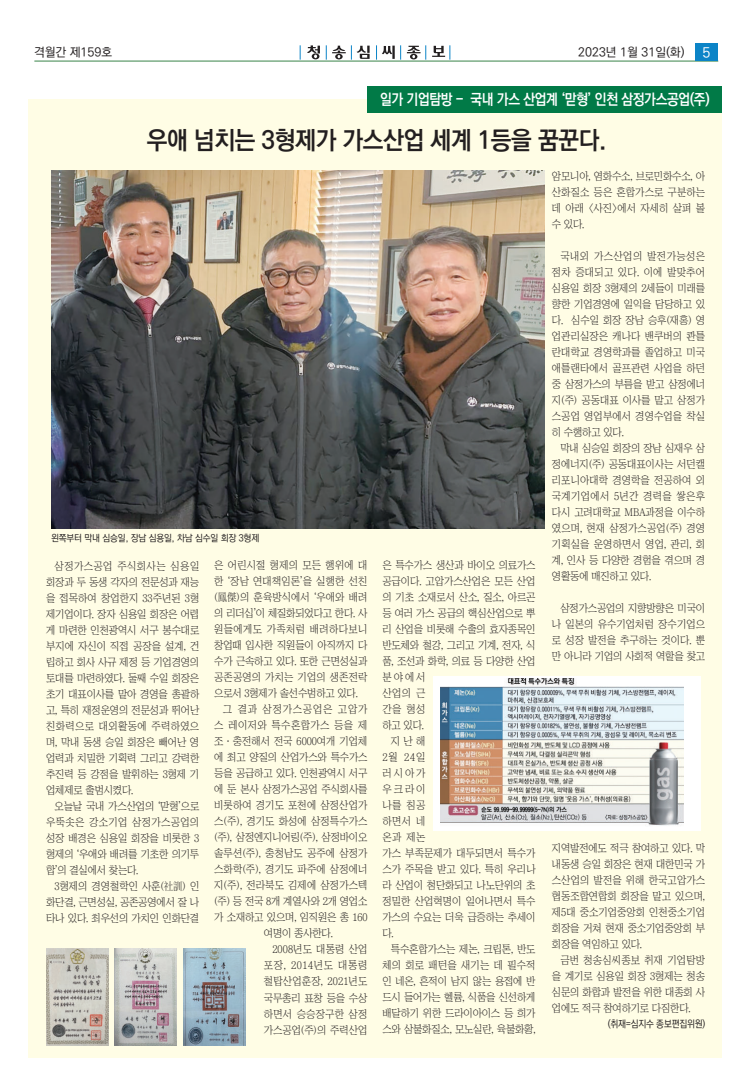
<style>
.page{position:relative;width:752px;height:1092px;background:#fff}
.page>*{position:absolute;margin:0;border:0;box-sizing:border-box;transform-origin:0 0}
.t1{font:700 25px "Ko Pub Dotum";letter-spacing:-.015em;color:#231f20;scale:.95 1}
.t2{font:700 15px "Ko Pub Dotum";letter-spacing:-.025em;color:#fff;scale:.9 1}
.t3{font:500 14px "Ko Pub Dotum";color:#fff}
.t4{font:500 12.3px "Ko Pub Dotum";color:#231f20}
.t5{font:10.8px/16px "Chosunilbo NM";letter-spacing:-.015em;color:#231f20;text-align:justify;scale:.95 1}
.t6{font:10.8px "Chosunilbo NM";letter-spacing:.005em;color:#231f20;scale:.95 1}
.t7{font:10.8px "Chosunilbo NM";letter-spacing:.01em;color:#231f20;scale:.95 1}
.t8{font:10.8px "Chosunilbo NM";letter-spacing:.015em;color:#231f20;scale:.95 1}
.t9{font:10.8px "Chosunilbo NM";letter-spacing:.03em;color:#231f20;scale:.95 1}
.t10{font:10.8px "Chosunilbo NM";letter-spacing:.035em;color:#231f20;scale:.95 1}
.t11{font:10.8px "Chosunilbo NM";letter-spacing:.07em;color:#231f20;scale:.95 1}
.t12{font:10.8px "Chosunilbo NM";letter-spacing:.055em;color:#231f20;scale:.95 1}
.t13{font:500 10px "Ko Pub Dotum";letter-spacing:-.02em;color:#231f20;scale:.9 1}
.t14{font:500 9.5px "Ko Pub Dotum";letter-spacing:-.015em;color:#231f20;scale:.95 1}
</style>
<div class="page">
<svg style="left:307px;top:45px;width:13px;height:14px"></svg>
<hr style="left:34px;top:61px;width:683px;height:1px;background:#388449">
<svg style="left:300px;top:45px;width:1px;height:15px"></svg>
<svg style="left:326px;top:45px;width:19px;height:15px"></svg>
<svg style="left:351px;top:45px;width:18px;height:15px"></svg>
<svg style="left:376px;top:45px;width:18px;height:15px"></svg>
<svg style="left:400px;top:45px;width:26px;height:15px"></svg>
<svg style="left:432px;top:45px;width:18px;height:15px"></svg>
<div style="left:694px;top:44px;width:23px;height:17px;background:#0c84c7"></div>
<div style="left:28px;top:99px;width:693px;height:958px;background:#fffde5"></div>
<div style="left:367px;top:86px;width:354px;height:27px;background:#017a47"></div>
<img style="left:51px;top:170px;width:493px;height:358px">
<div style="left:432px;top:676px;width:268px;height:154px;background:#fff"></div>
<img style="left:440px;top:678px;width:243px;height:148px">
<img style="left:114px;top:948px;width:63px;height:97px">
<img style="left:46px;top:948px;width:63px;height:97px">
<img style="left:183px;top:948px;width:63px;height:97px">
<p class="t4" style="left:34px;top:46px;width:79px">격월간 제159호</p>
<p class="t4" style="left:578px;top:46px;width:108px">2023년 1월 31일(화)</p>
<p class="t3" style="left:702px;top:45px;width:9px">5</p>
<h2 class="t2" style="left:380px;top:92px;width:367px">일가 기업탐방 - 국내 가스 산업계 ‘맏형’ 인천 삼정가스공업(주)</h2>
<h1 class="t1" style="left:147px;top:127px;width:485px">우애 넘치는 3형제가 가스산업 세계 1등을 꿈꾼다.</h1>
<p class="t14" style="left:51px;top:533px;width:220px">왼쪽부터 막내 심승일, 장남 심용일, 차남 심수일 회장 3형제</p>
<p class="t5" style="left:46px;top:557px;width:163px;text-indent:9px">삼정가스공업 주식회사는 심용일 회장과 두 동생 각자의 전문성과 재능 을 접목하여 창업한지 33주년된 3형 제기업이다. 장자 심용일 회장은 어렵 게 마련한 인천광역시 서구 봉수대로 부지에 자신이 직접 공장을 설계, 건 립하고 회사 사규 제정 등 기업경영의 토대를 마련하였다. 둘째 수일 회장은 초기 대표이사를 맡아 경영을 총괄하 고, 특히 재정운영의 전문성과 뛰어난 친화력으로 대외활동에 주력하였으 며, 막내 동생 승일 회장은 빼어난 영 업력과 치밀한 기획력 그리고 강력한 추진력 등 강점을 발휘하는 3형제 기 업체제로 출범시켰다.</p>
<p class="t5" style="left:46px;top:797px;width:163px;text-indent:9px">오늘날 국내 가스산업의 ‘맏형’으로 우뚝솟은 강소기업 삼정가스공업의 성장 배경은 심용일 회장을 비롯한 3 형제의 ‘우애와 배려를 기초한 의기투 합’의 결실에서 찾는다.</p>
<p class="t5" style="left:46px;top:877px;width:163px;text-indent:9px">3형제의 경영철학인 사훈(社訓) 인 화단결, 근면성실, 공존공영에서 잘 나 타나 있다. 최우선의 가치인 인화단결</p>
<p class="t7" style="left:214px;top:560px;width:163px">은 어린시절 형제의 모든 행위에 대</p>
<p class="t6" style="left:214px;top:576px;width:163px">한 ‘장남 연대책임론’을 실행한 선친</p>
<p class="t6" style="left:214px;top:592px;width:163px">(鳳傑)의 훈육방식에서 ‘우애와 배려</p>
<p class="t5" style="left:214px;top:605px;width:163px">의 리더십’이 체질화되었다고 한다. 사</p>
<p class="t9" style="left:214px;top:624px;width:163px">원들에게도 가족처럼 배려하다보니</p>
<p class="t5" style="left:214px;top:637px;width:163px">창업때 입사한 직원들이 아직까지 다</p>
<p class="t5" style="left:214px;top:653px;width:163px">수가 근속하고 있다. 또한 근면성실과</p>
<p class="t6" style="left:214px;top:672px;width:163px">공존공영의 가치는 기업의 생존전락</p>
<p class="t5" style="left:214px;top:685px;width:153px">으로서 3형제가 솔선수범하고 있다.</p>
<p class="t11" style="left:223px;top:704px;width:154px">그 결과 삼정가스공업은 고압가</p>
<p class="t10" style="left:214px;top:720px;width:163px">스 레이저와 특수혼합가스 등을 제</p>
<p class="t5" style="left:214px;top:733px;width:163px">조ㆍ충전해서 전국 6000여개 기업체</p>
<p class="t5" style="left:214px;top:749px;width:163px">에 최고 양질의 산업가스와 특수가스</p>
<p class="t5" style="left:214px;top:765px;width:163px">등을 공급하고 있다. 인천광역시 서구</p>
<p class="t5" style="left:214px;top:781px;width:163px">에 둔 본사 삼정가스공업 주식회사를</p>
<p class="t6" style="left:214px;top:800px;width:163px">비롯하여 경기도 포천에 삼정산업가</p>
<p class="t6" style="left:214px;top:816px;width:163px">스(주), 경기도 화성에 삼정특수가스</p>
<p class="t5" style="left:214px;top:829px;width:163px">(주), 삼정엔지니어링(주), 삼정바이오</p>
<p class="t6" style="left:214px;top:848px;width:163px">솔루션(주), 충청남도 공주에 삼정가</p>
<p class="t6" style="left:214px;top:864px;width:163px">스화학(주), 경기도 파주에 삼정에너</p>
<p class="t6" style="left:214px;top:880px;width:163px">지(주), 전라북도 김제에 삼정가스텍</p>
<p class="t5" style="left:214px;top:893px;width:163px">(주) 등 전국 8개 계열사와 2개 영업소</p>
<p class="t5" style="left:214px;top:909px;width:163px">가 소재하고 있으며, 임직원은 총 160</p>
<p class="t5" style="left:264px;top:925px;width:74px">여명이 종사한다.</p>
<p class="t6" style="left:272px;top:944px;width:101px">2008년도 대통령 산업</p>
<p class="t12" style="left:264px;top:960px;width:110px">포장, 2014년도 대통령</p>
<p class="t8" style="left:264px;top:976px;width:110px">철탑산업훈장, 2021년도</p>
<p class="t5" style="left:264px;top:989px;width:110px">국무총리 표창 등을 수상</p>
<p class="t8" style="left:264px;top:1008px;width:110px">하면서 승승장구한 삼정</p>
<p class="t5" style="left:264px;top:1021px;width:110px">가스공업(주)의 주력산업</p>
<p class="t5" style="left:382px;top:557px;width:163px">은 특수가스 생산과 바이오 의료가스</p>
<p class="t5" style="left:382px;top:573px;width:163px">공급이다. 고압가스산업은 모든 산업</p>
<p class="t5" style="left:382px;top:589px;width:163px">의 기초 소재로서 산소, 질소, 아르곤</p>
<p class="t5" style="left:382px;top:605px;width:163px">등 여러 가스 공급의 핵심산업으로 뿌</p>
<p class="t5" style="left:382px;top:621px;width:163px">리 산업을 비롯해 수출의 효자종목인</p>
<p class="t5" style="left:382px;top:637px;width:163px">반도체와 철강, 그리고 기계, 전자, 식</p>
<p class="t5" style="left:382px;top:653px;width:163px">품, 조선과 화학, 의료 등 다양한 산업</p>
<p class="t5" style="left:382px;top:669px;width:47px">분야에서</p>
<p class="t5" style="left:382px;top:685px;width:47px">산업의 근</p>
<p class="t5" style="left:382px;top:701px;width:47px">간을 형성</p>
<p class="t5" style="left:382px;top:717px;width:45px">하고 있다.</p>
<p class="t5" style="left:390px;top:733px;width:38px">지난해</p>
<p class="t5" style="left:382px;top:749px;width:47px">2월 24일</p>
<p class="t5" style="left:382px;top:765px;width:47px">러시아가</p>
<p class="t5" style="left:382px;top:781px;width:47px">우크라이</p>
<p class="t5" style="left:382px;top:797px;width:47px">나를 침공</p>
<p class="t5" style="left:382px;top:813px;width:47px">하면서 네</p>
<p class="t5" style="left:382px;top:829px;width:47px">온과 제논</p>
<p class="t6" style="left:382px;top:847px;width:163px">가스 부족문제가 대두되면서 특수가</p>
<p class="t5" style="left:382px;top:861px;width:163px">스가 주목을 받고 있다. 특히 우리나</p>
<p class="t5" style="left:382px;top:877px;width:163px">라 산업이 첨단화되고 나노단위의 초</p>
<p class="t6" style="left:382px;top:895px;width:163px">정밀한 산업혁명이 일어나면서 특수</p>
<p class="t5" style="left:382px;top:909px;width:163px">가스의 수요는 더욱 급증하는 추세이</p>
<p class="t5" style="left:382px;top:925px;width:13px">다.</p>
<p class="t5" style="left:390px;top:941px;width:154px">특수혼합가스는 제논, 크립톤, 반도</p>
<p class="t7" style="left:382px;top:959px;width:163px">체의 회로 패턴을 새기는 데 필수적</p>
<p class="t5" style="left:382px;top:973px;width:163px">인 네온, 흔적이 남지 않는 용접에 반</p>
<p class="t5" style="left:382px;top:989px;width:163px">드시 들어가는 헬륨, 식품을 신선하게</p>
<p class="t5" style="left:382px;top:1005px;width:163px">배달하기 위한 드라이아이스 등 희가</p>
<p class="t5" style="left:382px;top:1021px;width:163px">스와 삼불화질소, 모노실란, 육불화황,</p>
<p class="t5" style="left:551px;top:167px;width:163px">암모니아, 염화수소, 브로민화수소, 아 산화질소 등은 혼합가스로 구분하는 데 아래 &lt;사진&gt;에서 자세히 살펴 볼 수 있다.</p>
<p class="t5" style="left:551px;top:247px;width:163px;text-indent:9px">국내외 가스산업의 발전가능성은 점차 증대되고 있다. 이에 발맞추어 심용일 회장 3형제의 2세들이 미래를 향한 기업경영에 일익을 담당하고 있 다. 심수일 회장 장남 승후(재홍) 영 업관리실장은 캐나다 밴쿠버의 콴틀 란대학교 경영학과를 졸업하고 미국 애틀랜타에서 골프관련 사업을 하던 중 삼정가스의 부름을 받고 삼정에너 지(주) 공동대표 이사를 맡고 삼정가 스공업 영업부에서 경영수업을 착실 히 수행하고 있다.</p>
<p class="t5" style="left:551px;top:439px;width:163px;text-indent:9px">막내 심승일 회장의 장남 심재우 삼 정에너지(주) 공동대표이사는 서던캘 리포니아대학 경영학을 전공하여 외 국계기업에서 5년간 경력을 쌓은후 다시 고려대학교 MBA과정을 이수하 였으며, 현재 삼정가스공업(주) 경영 기획실을 운영하면서 영업, 관리, 회 계, 인사 등 다양한 경험을 겪으며 경 영활동에 매진하고 있다.</p>
<p class="t5" style="left:551px;top:599px;width:163px;text-indent:9px">삼정가스공업의 지향방향은 미국이 나 일본의 유수기업처럼 장수기업으 로 성장 발전을 추구하는 것이다. 뿐 만 아니라 기업의 사회적 역할을 찾고</p>
<p class="t5" style="left:551px;top:839px;width:163px">지역발전에도 적극 참여하고 있다. 막 내동생 승일 회장은 현재 대한민국 가 스산업의 발전을 위해 한국고압가스 협동조합연합회 회장을 맡고 있으며, 제5대 중소기업중앙회 인천중소기업 회장을 거쳐 현재 중소기업중앙회 부 회장을 역임하고 있다.</p>
<p class="t5" style="left:551px;top:951px;width:163px;text-indent:9px">금번 청송심씨종보 취재 기업탐방 을 계기로 심용일 회장 3형제는 청송 심문의 화합과 발전을 위한 대종회 사 업에도 적극 참여하기로 다짐한다.</p>
<p class="t13" style="left:607px;top:1018px;width:110px">(취재=심지수 종보편집위원)</p>
</div>
